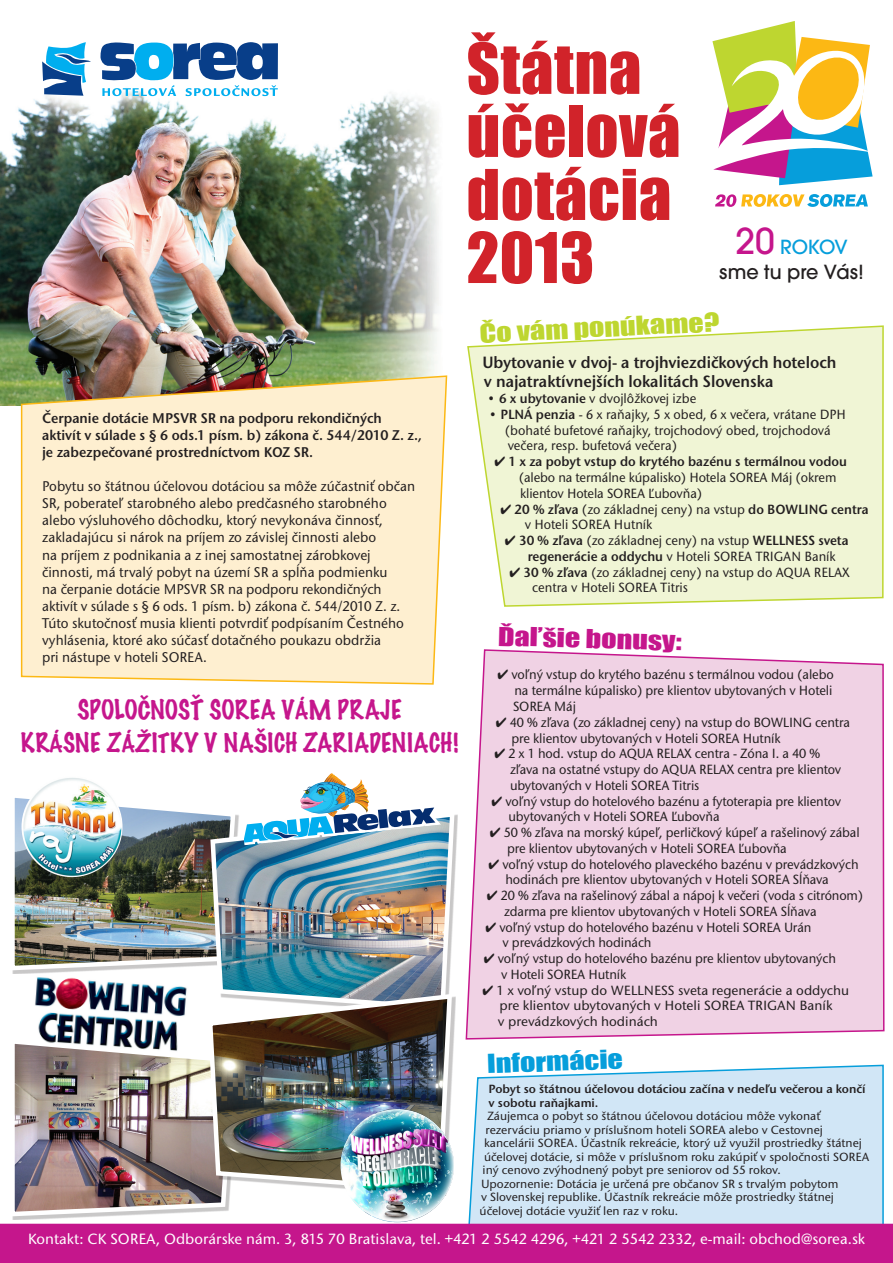
<style>
.page{position:relative;width:893px;height:1263px;background:#fff}
.page>*{position:absolute;margin:0;border:0;box-sizing:border-box;transform-origin:0 0}
.t1{font:64.5px/63px "Impact";letter-spacing:.01em;color:#d1232a}
.t2{font:100 24.45px "Marker Felt";color:#c5168c}
.t3{font:24px "Impact";color:#bed630;scale:1.25 1}
.t4{font:24px "Impact";color:#c5168c;scale:1.25 1}
.t5{font:24px "Impact";color:#069edb;scale:1.25 1}
.t6{font:500 21.3px "Avant Gar Got Itc TCE";color:#231f20}
.t7{font:500 21.3px "Avant Gar Got Itc TCE";letter-spacing:-.015em;color:#069edb}
.t8{font:16.5px/19.8px "Stone Sans Itc TOT Semi";color:#231f20;scale:.95 1}
.t9{font:500 15px "Stone Sans Itc TOT";color:#fff}
.t10{font:500 14.25px/17.1px "Stone Sans Itc TOT";color:#231f20;scale:.95 1}
.t11{font:14.25px/17.1px "Stone Sans Itc TOT Semi";color:#231f20;scale:.95 1}
.t12{font:500 13.5px/15.8px "Stone Sans Itc TOT";letter-spacing:-.01em;color:#231f20;scale:.95 1}
.t13{font:500 13.5px/15.8px "Stone Sans Itc TOT";letter-spacing:-.01em;color:#231f20}
.t14{font:500 12px/13.5px "Stone Sans Itc TOT";color:#231f20}
.t15{font:12px/13.5px "Stone Sans Itc TOT Semi";color:#231f20}
.s1{font-size:39.15px;color:#c5168c}
.s2{font-size:27.45px}
.s3{font-family:"Stone Sans Itc TOT Semi";font-weight:400}
</style>
<div class="page">
<img style="left:0;top:94px;width:439px;height:312px">
<svg style="left:467px;top:325px;width:417px;height:282px;background:#f0f5d6"></svg>
<div style="left:465px;top:649px;width:419px;height:387px;background:#f0d2e4"></div>
<svg style="left:20px;top:374px;width:428px;height:311px;background:#f7e8c8"></svg>
<svg style="left:715px;top:194px;width:152px;height:13px"></svg>
<svg style="left:712px;top:21px;width:160px;height:164px"></svg>
<svg style="left:42px;top:42px;width:49px;height:54px"></svg>
<svg style="left:100px;top:42px;width:178px;height:54px"></svg>
<img style="left:26px;top:972px;width:161px;height:64px">
<img style="left:222px;top:814px;width:234px;height:198px">
<svg style="left:212px;top:991px;width:242px;height:45px"></svg>
<img style="left:12px;top:773px;width:429px;height:199px">
<img style="left:0;top:1036px;width:893px;height:227px">
<p class="t1" style="left:466px;top:35px;width:215px">Štátna účelová dotácia</p>
<p class="t1" style="left:466px;top:224px;width:129px">2013</p>
<p class="t7" style="left:735px;top:234px;width:113px"><span class="s1">20</span> ROKOV</p>
<p class="t6" style="left:719px;top:260px;width:146px">sme tu pre Vás!</p>
<p class="t11" style="left:42px;top:409px;width:401px">Čerpanie dotácie MPSVR SR na podporu rekondičných aktivít v súlade s § 6 ods.1 písm. b) zákona č. 544/2010 Z. z., je zabezpečované prostredníctvom KOZ SR.</p>
<p class="t10" style="left:42px;top:478px;width:394px">Pobytu so štátnou účelovou dotáciou sa môže zúčastniť občan SR, poberateľ starobného alebo predčasného starobného alebo výsluhového dôchodku, ktorý nevykonáva činnosť, zakladajúcu si nárok na príjem zo závislej činnosti alebo<br>na príjem z podnikania a z inej samostatnej zárobkovej činnosti, má trvalý pobyt na území SR a spĺňa podmienku<br>na čerpanie dotácie MPSVR SR na podporu rekondičných aktivít v súlade s § 6 ods. 1 písm. b) zákona č. 544/2010 Z. z.<br>Túto skutočnosť musia klienti potvrdiť podpísaním Čestného vyhlásenia, ktoré ako súčasť dotačného poukazu obdržia<br>pri nástupe v hoteli SOREA.</p>
<p class="t2" style="left:78px;top:693px;width:325px">SPOLO<span class="s2">Č</span>NOS<span class="s2">Ť</span> SOREA V<span class="s2">Á</span>M PRAJE</p>
<p class="t2" style="left:21px;top:726px;width:439px">KR<span class="s2">Á</span>SNE Z<span class="s2">ÁŽ</span>ITKY V NA<span class="s2">Š</span>ICH ZARIADENIACH!</p>
<p class="t3" style="left:478px;top:315px;width:193px;rotate:-3deg">Čo vám ponúkame?</p>
<p class="t8" style="left:482px;top:352px;width:374px">Ubytovanie v dvoj- a trojhviezdičkových hoteloch v najatraktívnejších lokalitách Slovenska</p>
<p class="t12" style="left:486px;top:391px;width:222px">• <span class="s3">6 x ubytovanie</span> v dvojlôžkovej izbe</p>
<p class="t12" style="left:504px;top:406px;width:360px;text-indent:-16px">• <span class="s3">PLNÁ penzia</span> - 6 x raňajky, 5 x obed, 6 x večera, vrátane DPH (bohaté bufetové raňajky, trojchodový obed, trojchodová večera, resp. bufetová večera)</p>
<p class="t12" style="left:518px;top:454px;width:347px;text-indent:-24px">✔ <span class="s3">1 x za pobyt vstup do krytého bazénu s termálnou vodou </span>(alebo na termálne kúpalisko) Hotela SOREA Máj (okrem klientov Hotela SOREA Ľubovňa)</p>
<p class="t12" style="left:524px;top:501px;width:363px;text-indent:-24px">✔ <span class="s3">20 % zľava</span> (zo základnej ceny) na vstup <span class="s3">do BOWLING centra </span>v Hoteli SOREA Hutník</p>
<p class="t12" style="left:527px;top:532px;width:339px;text-indent:-23px">✔ <span class="s3">30 % zľava</span> (zo základnej ceny) na vstup <span class="s3">WELLNESS sveta regenerácie a oddychu</span> v Hoteli SOREA TRIGAN Baník</p>
<p class="t12" style="left:532px;top:564px;width:336px;text-indent:-23px">✔ <span class="s3">30 % zľava</span> (zo základnej ceny) na vstup do AQUA RELAX centra v Hoteli SOREA Titris</p>
<p class="t4" style="left:498px;top:618px;width:148px;rotate:1deg">Ďaľšie bonusy:</p>
<p class="t12" style="left:513px;top:667px;width:339px;text-align:justify;text-indent:-16px">✔ voľný vstup do krytého bazénu s termálnou vodou (alebo na termálne kúpalisko) pre klientov ubytovaných v Hoteli SOREA Máj</p>
<p class="t12" style="left:511px;top:714px;width:358px;text-indent:-16px">✔ 40 % zľava (zo základnej ceny) na vstup do BOWLING centra pre klientov ubytovaných v Hoteli SOREA Hutník</p>
<p class="t12" style="left:510px;top:745px;width:350px;text-indent:-16px">✔ 2 x 1 hod. vstup do AQUA RELAX centra - Zóna I. a 40 % zľava na ostatné vstupy do AQUA RELAX centra pre klientov ubytovaných v Hoteli SOREA Titris</p>
<p class="t12" style="left:508px;top:793px;width:351px;text-indent:-17px">✔ voľný vstup do hotelového bazénu a fytoterapia pre klientov ubytovaných v Hoteli SOREA Ľubovňa</p>
<p class="t12" style="left:507px;top:824px;width:373px;text-indent:-17px">✔ 50 % zľava na morský kúpeľ, perličkový kúpeľ a rašelinový zábal pre klientov ubytovaných v Hoteli SOREA Ľubovňa</p>
<p class="t12" style="left:505px;top:856px;width:373px;text-indent:-17px">✔ voľný vstup do hotelového plaveckého bazénu v prevádzkových hodinách pre klientov ubytovaných v Hoteli SOREA Sĺňava</p>
<p class="t12" style="left:504px;top:887px;width:379px;text-indent:-17px">✔ 20 % zľava na rašelinový zábal a nápoj k večeri (voda s citrónom) zdarma pre klientov ubytovaných v Hoteli SOREA Sĺňava</p>
<p class="t12" style="left:502px;top:919px;width:326px;text-indent:-17px">✔ voľný vstup do hotelového bazénu v Hoteli SOREA Urán v prevádzkových hodinách</p>
<p class="t12" style="left:501px;top:950px;width:354px;text-indent:-17px">✔ voľný vstup do hotelového bazénu pre klientov ubytovaných v Hoteli SOREA Hutník</p>
<p class="t13" style="left:498px;top:982px;width:352px;text-indent:-16px">✔ 1 x voľný vstup do WELLNESS sveta regenerácie a oddychu pre klientov ubytovaných v Hoteli SOREA TRIGAN Baník<br>v prevádzkových hodinách</p>
<p class="t5" style="left:486px;top:1044px;width:110px;rotate:-2deg">Informácie</p>
<p class="t15" style="left:488px;top:1082px;width:378px">Pobyt so štátnou účelovou dotáciou začína v nedeľu večerou a končí v sobotu raňajkami.</p>
<p class="t14" style="left:482px;top:1109px;width:388px;text-indent:4px">Záujemca o pobyt so štátnou účelovou dotáciou môže vykonať rezerváciu priamo v príslušnom hoteli SOREA alebo v Cestovnej kancelárii SOREA. Účastník rekreácie, ktorý už využil prostriedky štátnej účelovej dotácie, si môže v príslušnom roku zakúpiť v spoločnosti SOREA iný cenovo zvýhodnený pobyt pre seniorov od 55 rokov.</p>
<p class="t14" style="left:479px;top:1176px;width:360px">Upozornenie: Dotácia je určená pre občanov SR s trvalým pobytom v Slovenskej republike. Účastník rekreácie môže prostriedky štátnej účelovej dotácie využiť len raz v roku.</p>
<p class="t9" style="left:28px;top:1229px;width:838px">Kontakt: CK SOREA, Odborárske nám. 3, 815 70 Bratislava, tel. +421 2 5542 4296, +421 2 5542 2332, e-mail: obchod@sorea.sk</p>
</div>
